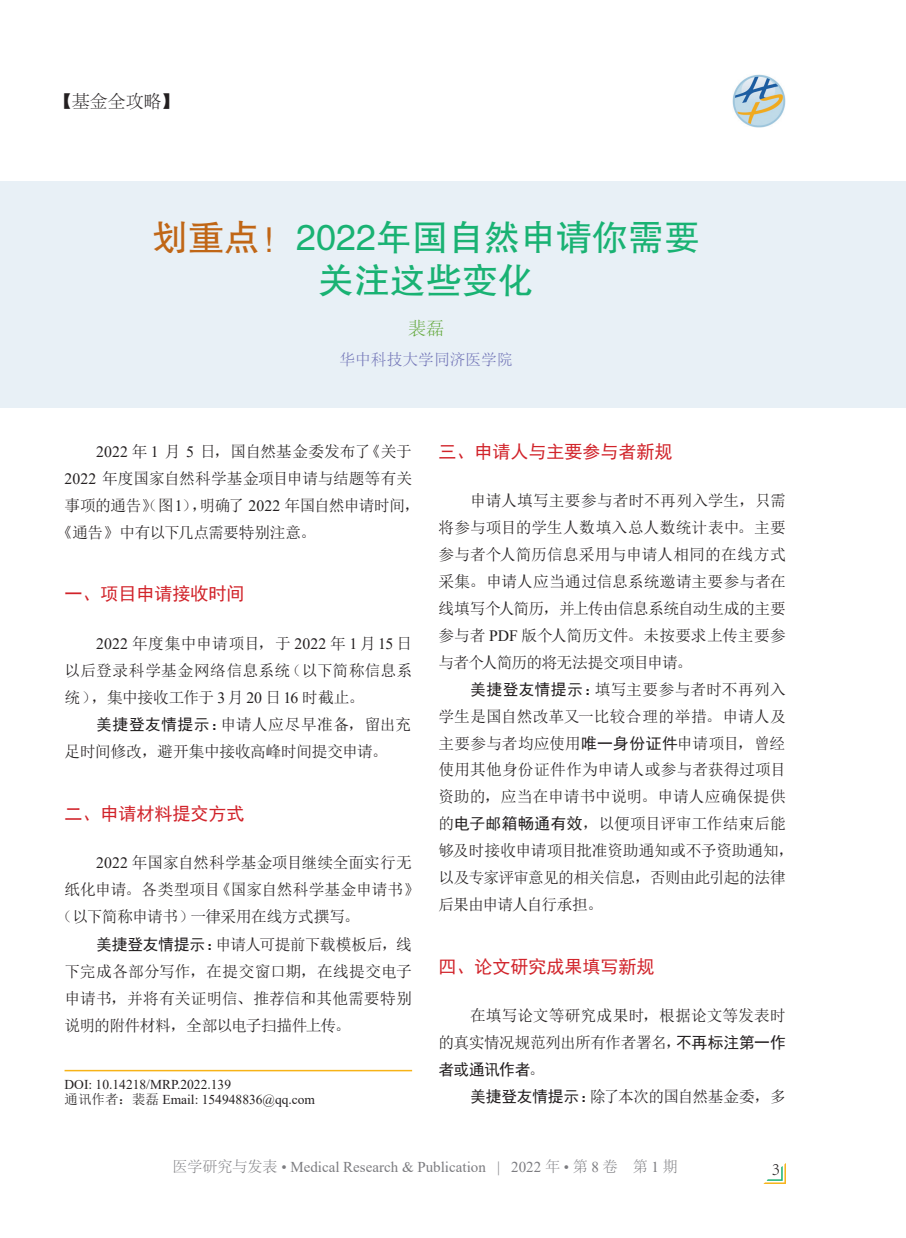
<style>
.page{position:relative;width:906px;height:1238px;background:#fff}
.page>*{position:absolute;margin:0;border:0;box-sizing:border-box;transform-origin:0 0}
.ArticleTitle{font:36px/43.2px "FZHTK GBK1 0";color:#19b273;text-align:center}
.Heading1{font:18px "Sim Hei";color:#d1232a}
.FigureCaption{font:18px "Sim Hei";color:#d1232a}
.CenterFooter2{font:300 18px "Adobe Song Std";color:#231f20}
.Author{font:300 18px "Adobe Song Std";color:#61a73a}
.Para{font:15.75px/26.8px "N Sim Sun";letter-spacing:-.015em;color:#231f20}
.ParaFirst{font:15.75px/26.8px "N Sim Sun";letter-spacing:-.01em;color:#231f20;text-align:justify}
.Para-2{font:15.75px "N Sim Sun";letter-spacing:-.04em;color:#231f20}
.ParaFirst-2{font:15.75px "N Sim Sun";letter-spacing:-.03em;color:#231f20}
.Affiliation{font:15.75px "N Sim Sun";color:#7376b8}
.t1{font:15px "Times New Roman";color:#7c7c80}
.Affiliation-2{font:13.5px "Times New Roman";color:#231f20}
.s1{color:#c06616}
.s2{font-family:"Times New Roman"}
.s3{font-family:"Sim Hei"}
.s4{font-family:"N Sim Sun"}
.s5{font-family:"Adobe Song Std";font-weight:300}
</style>
<div class="page">
<svg style="left:764px;top:1163px;width:22px;height:20px"></svg>
<img style="left:733px;top:74px;width:53px;height:53px">
<hr style="left:65px;top:1069px;width:347px;height:2px;background:#f7b317">
<div style="left:0;top:181px;width:906px;height:227px;background:#e8f0f6"></div>
<p class="CenterFooter2" style="left:54px;top:91px;width:127px">【基金全攻略】</p>
<p class="ArticleTitle" style="left:152px;top:216px;width:549px"><span class="s1">划重点！</span>2022年国自然申请你需要关注这些变化</p>
<p class="Author" style="left:408px;top:319px;width:37px">裴磊</p>
<p class="Affiliation" style="left:339px;top:351px;width:175px">华中科技大学同济医学院</p>
<p class="Para" style="left:96px;top:438px;width:317px"><span class="s2">2022</span> 年 <span class="s2">1</span> 月 <span class="s2">5</span> 日，国自然基金委发布了《关于</p>
<p class="Para" style="left:64px;top:465px;width:349px"><span class="s2">2022</span> 年度国家自然科学基金项目申请与结题等有关</p>
<p class="Para-2" style="left:64px;top:497px;width:357px">事项的通告》（图<span class="s2">1</span>），明确了 <span class="s2">2022</span> 年国自然申请时间，</p>
<p class="Para-2" style="left:57px;top:524px;width:261px">《通告》中有以下几点需要特别注意。</p>
<p class="FigureCaption" style="left:64px;top:585px;width:181px">一、项目申请接收时间</p>
<p class="ParaFirst" style="left:64px;top:629px;width:349px;text-indent:32px"><span class="s2">2022</span> 年度集中申请项目，于 <span class="s2">2022</span> 年 <span class="s2">1</span> 月<span class="s2">15</span> 日以后登录科学基金网络信息系统（以下简称信息系统），集中接收工作于 <span class="s2">3</span> 月 <span class="s2">20</span> 日<span class="s2">16</span> 时截止。</p>
<p class="Para" style="left:64px;top:710px;width:348px;text-indent:32px"><span class="s3">美捷登友情提示：</span>申请人应尽早准备，留出充足时间修改，避开集中接收高峰时间提交申请。</p>
<p class="Heading1" style="left:64px;top:804px;width:181px">二、申请材料提交方式</p>
<p class="ParaFirst" style="left:96px;top:849px;width:317px"><span class="s2">2022</span> 年国家自然科学基金项目继续全面实行无</p>
<p class="ParaFirst" style="left:64px;top:876px;width:357px">纸化申请。各类型项目《国家自然科学基金申请书》</p>
<p class="ParaFirst-2" style="left:57px;top:908px;width:304px">（以下简称申请书）一律采用在线方式撰写。</p>
<p class="Para" style="left:64px;top:930px;width:349px;text-align:justify;text-indent:32px"><span class="s3">美捷登友情提示：</span>申请人可提前下载模板后，线下完成各部分写作，在提交窗口期，在线提交电子申请书，并将有关证明信、推荐信和其他需要特别说明的附件材料，全部以电子扫描件上传。</p>
<p class="Affiliation-2" style="left:64px;top:1075px;width:168px">DOI: 10.14218/MRP.2022.139</p>
<p class="Affiliation-2" style="left:64px;top:1090px;width:252px"><span class="s4">通讯作者：裴磊</span> Email: 154948836@qq.com</p>
<p class="Heading1" style="left:438px;top:443px;width:235px">三、申请人与主要参与者新规</p>
<p class="ParaFirst" style="left:438px;top:487px;width:349px;text-indent:32px">申请人填写主要参与者时不再列入学生，只需将参与项目的学生人数填入总人数统计表中。主要参与者个人简历信息采用与申请人相同的在线方式采集。申请人应当通过信息系统邀请主要参与者在线填写个人简历，并上传由信息系统自动生成的主要参与者 <span class="s2">PDF</span> 版个人简历文件。未按要求上传主要参与者个人简历的将无法提交项目申请。</p>
<p class="Para" style="left:438px;top:675px;width:357px;text-indent:32px"><span class="s3">美捷登友情提示：</span>填写主要参与者时不再列入学生是国自然改革又一比较合理的举措。申请人及主要参与者均应使用<span class="s3">唯一身份证件</span>申请项目，曾经使用其他身份证件作为申请人或参与者获得过项目资助的，应当在申请书中说明。申请人应确保提供的<span class="s3">电子邮箱畅通有效</span>，以便项目评审工作结束后能够及时接收申请项目批准资助通知或不予资助通知，以及专家评审意见的相关信息，否则由此引起的法律后果由申请人自行承担。</p>
<p class="Heading1" style="left:438px;top:957px;width:217px">四、论文研究成果填写新规</p>
<p class="ParaFirst" style="left:438px;top:1001px;width:349px;text-indent:32px">在填写论文等研究成果时，根据论文等发表时的真实情况规范列出所有作者署名，<span class="s3">不再标注第一作者或通讯作者</span>。</p>
<p class="Para-2" style="left:470px;top:1088px;width:317px"><span class="s3">美捷登友情提示：</span>除了本次的国自然基金委，多</p>
<p class="t1" style="left:173px;top:1156px;width:507px"><span class="s5">医学研究与发表</span> • Medical Research &amp; Publication | 2022 <span class="s5">年</span> • <span class="s5">第</span> 8 <span class="s5">卷 第</span> 1 <span class="s5">期</span></p>
<p class="CenterFooter2" style="left:772px;top:1158px;width:10px">3</p>
</div>
